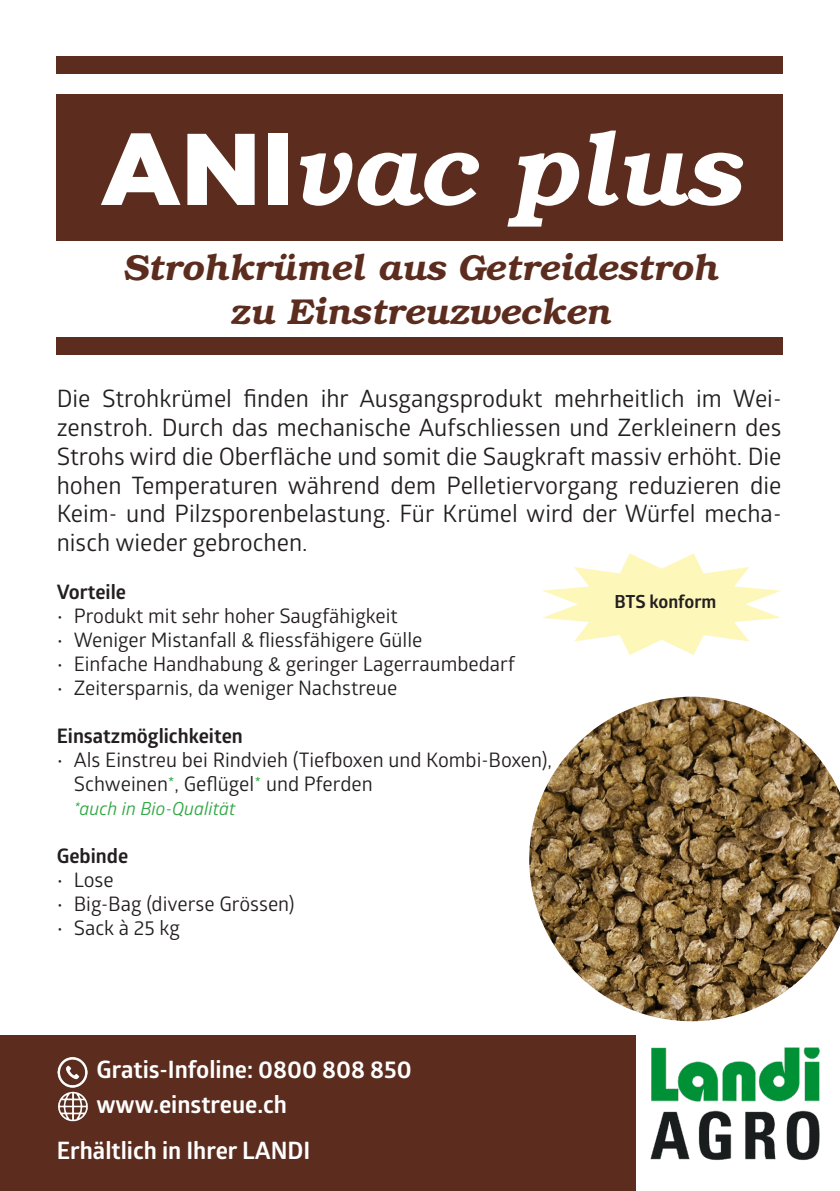
<style>
.page{position:relative;width:840px;height:1191px;background:#fff}
.page>*{position:absolute;margin:0;border:0;box-sizing:border-box;transform-origin:0 0}
.Absatzformat_1{font:italic 600 101.6px "Bookman Std";color:#fff}
.t1{font:italic 600 36px "Bookman Std";color:#5c2d1e}
.t2{font:24px/28.8px "Glober";color:#231f20;text-align:justify}
.t3{font:700 24px "Glober";color:#fff}
.t4{font:20px/24px "Glober";color:#231f20}
.t5{font:700 20px "Glober";color:#231f20}
.t6{font:italic 18px "Glober";color:#32a846}
.t7{font:700 18px "Glober";color:#231f20}
.s1{font-family:"Gotham";font-weight:900;font-style:normal}
.s2{color:#32a846}
</style>
<div class="page">
<div style="left:57px;top:95px;width:725px;height:146px;background:#5c2d1e"></div>
<div style="left:57px;top:57px;width:725px;height:17px;background:#5c2d1e"></div>
<div style="left:57px;top:338px;width:725px;height:17px;background:#5c2d1e"></div>
<img style="left:650px;top:1047px;width:170px;height:114px">
<img style="left:529px;top:696px;width:310px;height:325px">
<div style="left:0;top:1035px;width:635px;height:156px;background:#5c2d1e"></div>
<img style="left:57px;top:1057px;width:31px;height:29px">
<img style="left:58px;top:1086px;width:30px;height:36px">
<svg style="left:542px;top:553px;width:238px;height:102px"></svg>
<p class="Absatzformat_1" style="left:100px;top:109px;width:640px"><span class="s1">ANI</span>vac plus</p>
<p class="t1" style="left:122px;top:246px;width:596px">Strohkrümel aus Getreidestroh</p>
<p class="t1" style="left:230px;top:290px;width:381px">zu Einstreuzwecken</p>
<p class="t2" style="left:57px;top:383px;width:726px">Die Strohkrümel finden ihr Ausgangsprodukt mehrheitlich im Wei&shy;zenstroh. Durch das mechanische Aufschliessen und Zerkleinern des Strohs wird die Oberfläche und somit die Saugkraft massiv erhöht. Die hohen Temperaturen während dem Pelletiervorgang reduzieren die Keim- und Pilzsporenbelastung. Für Krümel wird der Würfel mecha&shy;nisch wieder gebrochen.</p>
<p class="t5" style="left:57px;top:578px;width:71px">Vorteile</p>
<p class="t4" style="left:57px;top:603px;width:342px">• Produkt mit sehr hoher Saugfähigkeit</p>
<p class="t4" style="left:57px;top:627px;width:367px">• Weniger Mistanfall &amp; fliessfähigere Gülle</p>
<p class="t4" style="left:57px;top:651px;width:459px">• Einfache Handhabung &amp; geringer Lagerraumbedarf</p>
<p class="t4" style="left:57px;top:675px;width:342px">• Zeitersparnis, da weniger Nachstreue</p>
<p class="t5" style="left:57px;top:722px;width:187px">Einsatzmöglichkeiten</p>
<p class="t4" style="left:74px;top:747px;width:479px;text-indent:-17px">• Als Einstreu bei Rindvieh (Tiefboxen und Kombi-Boxen),<br>Schweinen<span class="s2">*</span>, Geflügel<span class="s2">*</span> und Pferden</p>
<p class="t6" style="left:74px;top:796px;width:163px">*auch in Bio-Qualität</p>
<p class="t5" style="left:57px;top:842px;width:73px">Gebinde</p>
<p class="t4" style="left:57px;top:867px;width:58px">• Lose</p>
<p class="t4" style="left:57px;top:891px;width:239px">• Big-Bag (diverse Grössen)</p>
<p class="t4" style="left:57px;top:915px;width:125px">• Sack à 25 kg</p>
<p class="t7" style="left:614px;top:588px;width:104px">BTS konform</p>
<p class="t3" style="left:96px;top:1052px;width:316px">Gratis-Infoline: 0800 808 850</p>
<p class="t3" style="left:96px;top:1087px;width:192px">www.einstreue.ch</p>
<p class="t3" style="left:57px;top:1132px;width:255px">Erhältlich in Ihrer LANDI</p>
</div>
